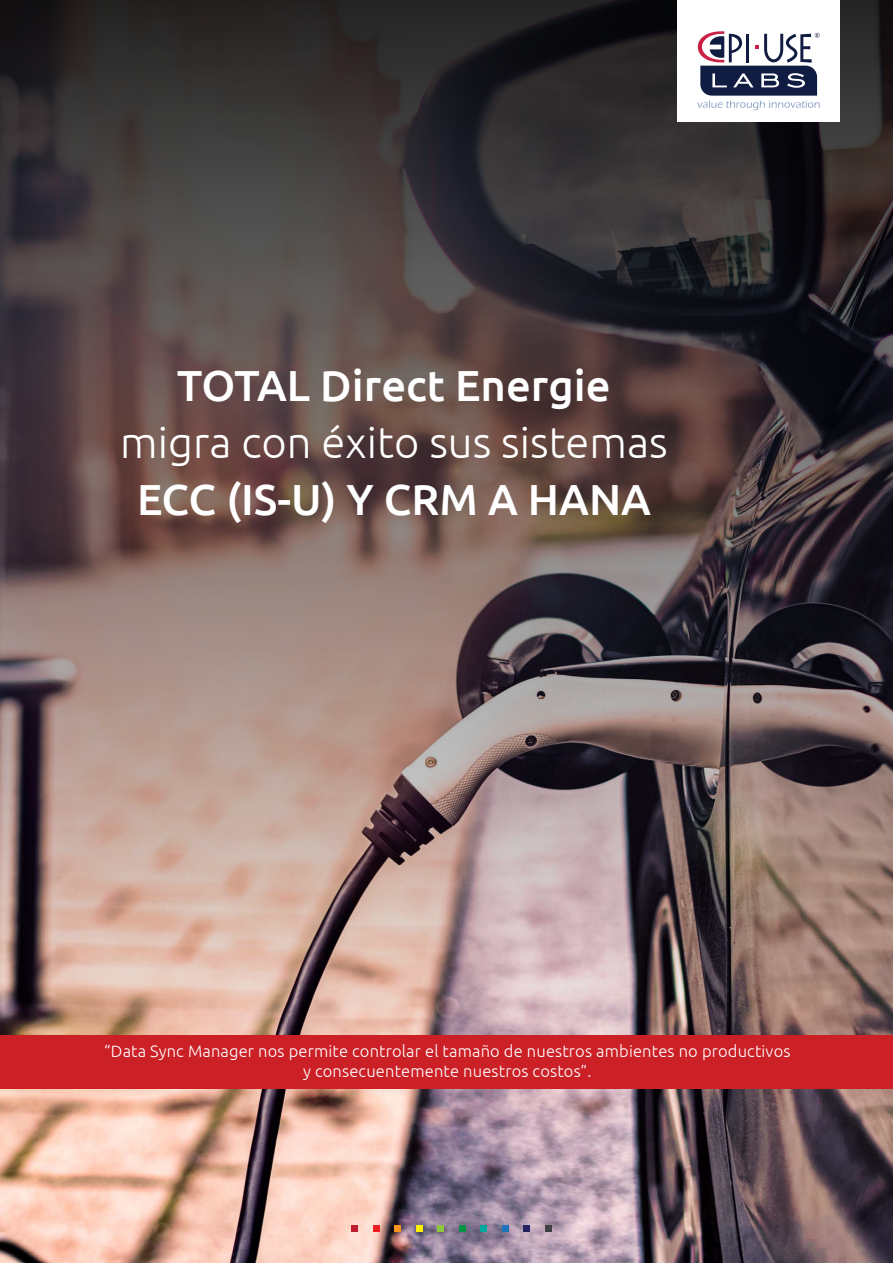
<style>
.page{position:relative;width:893px;height:1263px;background:#fff}
.page>*{position:absolute;margin:0;border:0;box-sizing:border-box;transform-origin:0 0}
.t1{font:500 43.5px "Ubuntu";color:#fff}
.t2{font:300 43.5px "Ubuntu";color:#fff}
.t3{font:300 16.5px/19.8px "Ubuntu";letter-spacing:.01em;color:#fff;text-align:center}
</style>
<div class="page">
<img style="left:0;top:1089px;width:893px;height:173px">
<img style="left:0;top:0;width:893px;height:1035px">
<div style="left:677px;top:0;width:162px;height:121px;background:#fff"></div>
<svg style="left:697px;top:31px;width:123px;height:79px"></svg>
<div style="left:0;top:1035px;width:893px;height:54px;background:#cc2027"></div>
<svg style="left:352px;top:1225px;width:6px;height:6px"></svg>
<div style="left:373px;top:1225px;width:7px;height:6px;background:#ed1d24"></div>
<div style="left:394px;top:1225px;width:7px;height:6px;background:#f7941e"></div>
<div style="left:416px;top:1225px;width:7px;height:6px;background:#fff200"></div>
<div style="left:437px;top:1225px;width:7px;height:6px;background:#8dc63f"></div>
<div style="left:459px;top:1225px;width:7px;height:6px;background:#009444"></div>
<div style="left:480px;top:1225px;width:7px;height:6px;background:#00a79e"></div>
<div style="left:502px;top:1225px;width:7px;height:6px;background:#1c75bc"></div>
<div style="left:523px;top:1225px;width:7px;height:6px;background:#262262"></div>
<div style="left:545px;top:1225px;width:7px;height:6px;background:#414042"></div>
<h1 class="t1" style="left:177px;top:358px;width:435px">TOTAL Direct Energie</h1>
<h1 class="t2" style="left:120px;top:417px;width:549px">migra con éxito sus sistemas</h1>
<h1 class="t1" style="left:137px;top:472px;width:515px">ECC (IS-U) Y CRM A HANA</h1>
<p class="t3" style="left:104px;top:1040px;width:688px">“Data Sync Manager nos permite controlar el tamaño de nuestros ambientes no productivos y consecuentemente nuestros costos”.</p>
</div>
